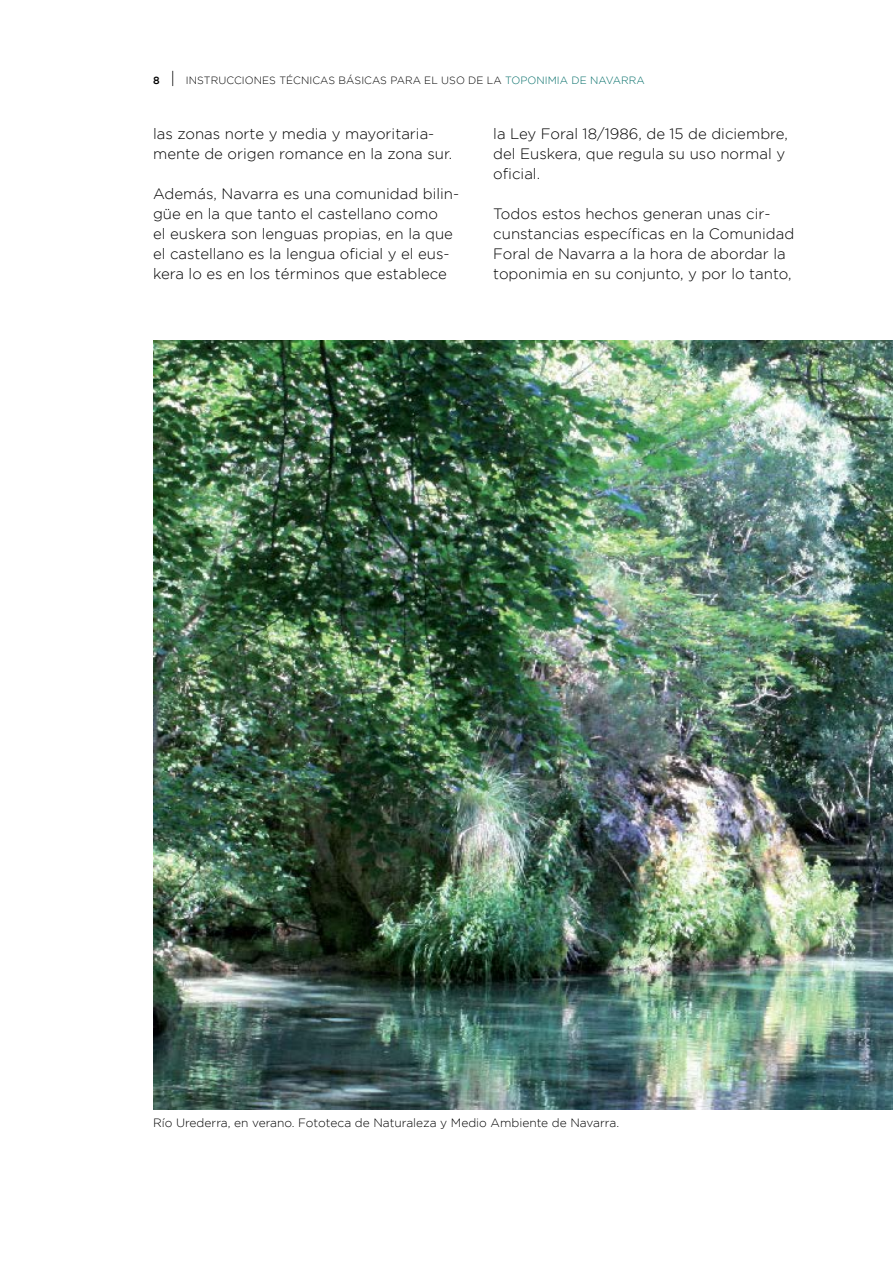
<style>
.page{position:relative;width:893px;height:1263px;background:#fff}
.page>*{position:absolute;margin:0;border:0;box-sizing:border-box;transform-origin:0 0}
.t1{font:300 15px/20.1px "Gotham";color:#000}
.t2{font:300 12px "Gotham";color:#000}
.t3{font:300 10.5px "Gotham";letter-spacing:.005em;color:#000}
.s1{font-weight:500}
.s2{font-size:16.5px}
.s3{color:#006c67}
</style>
<div class="page">
<img style="left:153px;top:340px;width:740px;height:770px">
<p class="t3" style="left:153px;top:75px;width:493px"><span class="s1">8</span> <span class="s2">|</span> i NSTRUCCIONES TÉCNICAS BÁSICAS PARA EL USO DE LA <span class="s3">TOPONIMIA DE NAVARRA</span></p>
<p class="t1" style="left:153px;top:123px;width:301px">las zonas norte y media y mayoritaria&shy;mente de origen romance en la zona sur.</p>
<p class="t1" style="left:153px;top:183px;width:308px">Además, Navarra es una comunidad bilin&shy;güe en la que tanto el castellano como<br>el euskera son lenguas propias, en la que el castellano es la lengua oficial y el eus&shy;kera lo es en los términos que establece</p>
<p class="t1" style="left:493px;top:123px;width:296px">la Ley Foral 18/1986, de 15 de diciembre, del Euskera, que regula su uso normal y oficial.</p>
<p class="t1" style="left:493px;top:203px;width:303px">Todos estos hechos generan unas cir&shy;cunstancias específicas en la Comunidad Foral de Navarra a la hora de abordar la toponimia en su conjunto, y por lo tanto,</p>
<p class="t2" style="left:153px;top:1116px;width:467px">Río Urederra, en verano. Fototeca de Naturaleza y Medio Ambiente de Navarra.</p>
</div>
